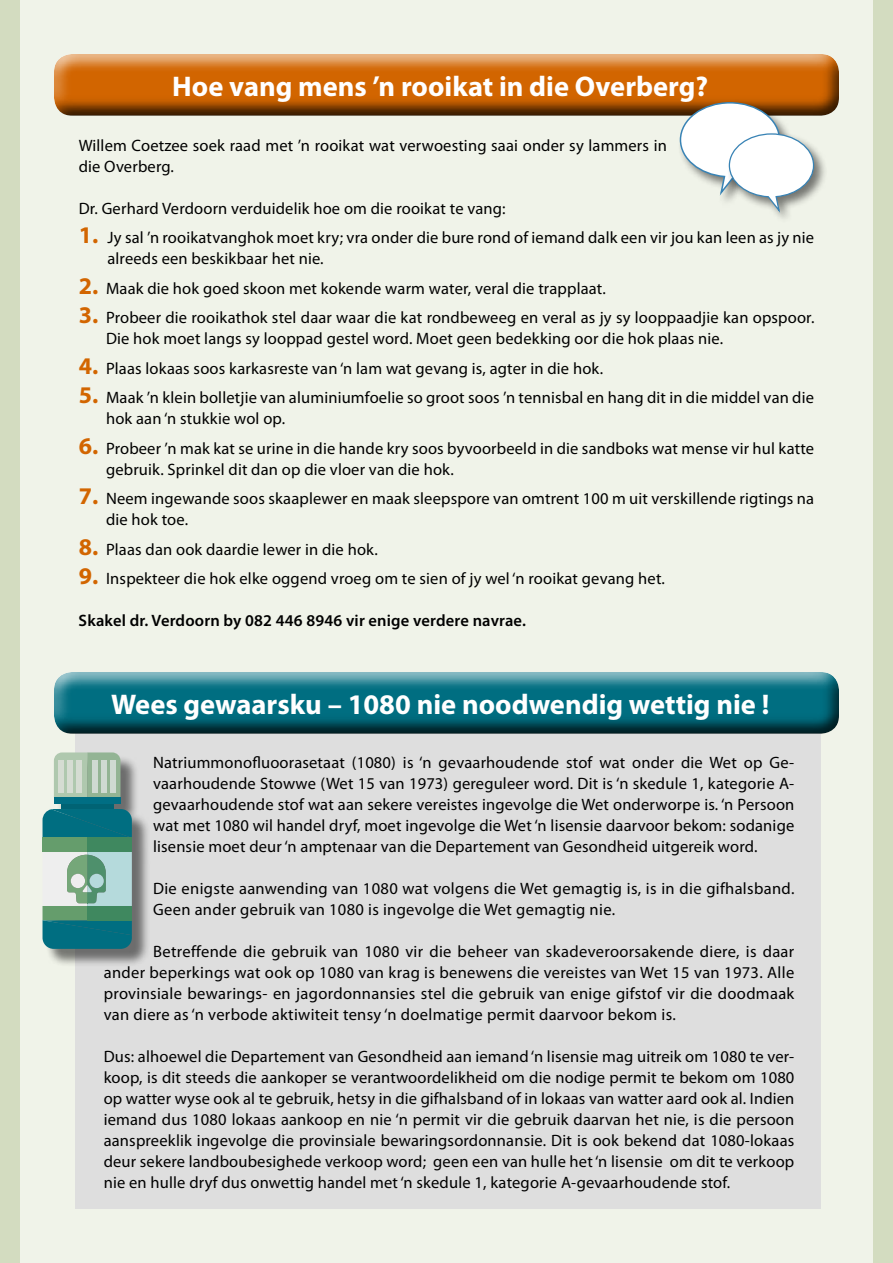
<style>
.page{position:relative;width:893px;height:1263px;background:#f0f3e9}
.page>*{position:absolute;margin:0;border:0;box-sizing:border-box;transform-origin:0 0}
.t1{font:700 28.5px "Myriad Pro";color:#fff}
.t2{font:16.5px/21px "Myriad Pro";letter-spacing:.01em;color:#000}
.t3{font:600 16.5px "Myriad Pro";letter-spacing:.01em;color:#000}
.s1{font-weight:700;font-size:24px;color:#d26500}
</style>
<div class="page">
<div style="left:0;top:0;width:19px;height:1263px;background:#d3dcc0"></div>
<div style="left:874px;top:0;width:19px;height:1263px;background:#d3dcc0"></div>
<div style="left:53px;top:51px;width:786px;height:65px;background:#000;opacity:.75"></div>
<div style="left:75px;top:709px;width:746px;height:500px;background:#dedede"></div>
<div style="left:53px;top:669px;width:786px;height:65px;background:#000;opacity:.75"></div>
<div style="left:727px;top:131px;width:101px;height:94px;background:#000;opacity:.51"></div>
<svg style="left:679px;top:101px;width:136px;height:114px"></svg>
<div style="left:45px;top:755px;width:106px;height:212px;background:#000;opacity:.51"></div>
<svg style="left:54px;top:752px;width:66px;height:45px;background:#a8c2a8"></svg>
<div style="left:61px;top:804px;width:52px;height:5px;background:#006374"></div>
<div style="left:54px;top:797px;width:66px;height:7px;background:#006e84"></div>
<div style="left:59px;top:760px;width:5px;height:32px;background:#d5dcd2"></div>
<div style="left:68px;top:760px;width:5px;height:32px;background:#d5dcd2"></div>
<div style="left:77px;top:760px;width:5px;height:32px;background:#d5dcd2"></div>
<div style="left:92px;top:760px;width:5px;height:32px;background:#cfdad2"></div>
<div style="left:102px;top:760px;width:5px;height:32px;background:#cfdad2"></div>
<div style="left:111px;top:760px;width:5px;height:32px;background:#cfdad2"></div>
<svg style="left:43px;top:809px;width:89px;height:140px"></svg>
<div style="left:87px;top:838px;width:45px;height:14px;background:#3f885f"></div>
<div style="left:43px;top:838px;width:44px;height:14px;background:#659d6c"></div>
<h1 class="t1" style="left:172px;top:67px;width:537px">Hoe vang mens ’n rooikat in die Overberg?</h1>
<p class="t2" style="left:79px;top:134px;width:590px">Willem Coetzee soek raad met ’n rooikat wat verwoesting saai onder sy lammers in die Overberg.</p>
<p class="t2" style="left:79px;top:197px;width:429px">Dr. Gerhard Verdoorn verduidelik hoe om die rooikat te vang:</p>
<p class="t2" style="left:107px;top:227px;width:708px;text-indent:-29px"><span class="s1">1.</span> Jy sal ’n rooikatvanghok moet kry; vra onder die bure rond of iemand dalk een vir jou kan leen as jy nie alreeds een beskikbaar het nie.</p>
<p class="t2" style="left:79px;top:277px;width:529px"><span class="s1">2.</span> Maak die hok goed skoon met kokende warm water, veral die trapplaat.</p>
<p class="t2" style="left:106px;top:307px;width:710px;text-indent:-27px"><span class="s1">3.</span> Probeer die rooikathok stel daar waar die kat rondbeweeg en veral as jy sy looppaadjie kan opspoor.<br>Die hok moet langs sy looppad gestel word. Moet geen bedekking oor die hok plaas nie.</p>
<p class="t2" style="left:79px;top:357px;width:526px"><span class="s1">4.</span> Plaas lokaas soos karkasreste van ‘n lam wat gevang is, agter in die hok.</p>
<p class="t2" style="left:106px;top:387px;width:709px;text-indent:-27px"><span class="s1">5.</span> Maak ’n klein bolletjie van aluminiumfoelie so groot soos ’n tennisbal en hang dit in die middel van die hok aan ‘n stukkie wol op.</p>
<p class="t2" style="left:106px;top:437px;width:710px;text-indent:-27px"><span class="s1">6.</span> Probeer ’n mak kat se urine in die hande kry soos byvoorbeeld in die sandboks wat mense vir hul katte gebruik. Sprinkel dit dan op die vloer van die hok.</p>
<p class="t2" style="left:106px;top:488px;width:710px;text-indent:-27px"><span class="s1">7.</span> Neem ingewande soos skaaplewer en maak sleepspore van omtrent 100 m uit verskillende rigtings na die hok toe.</p>
<p class="t2" style="left:79px;top:538px;width:301px"><span class="s1">8.</span> Plaas dan ook daardie lewer in die hok.</p>
<p class="t2" style="left:79px;top:568px;width:588px"><span class="s1">9.</span> Inspekteer die hok elke oggend vroeg om te sien of jy wel ‘n rooikat gevang het.</p>
<p class="t3" style="left:79px;top:610px;width:449px">Skakel dr. Verdoorn by 082 446 8946 vir enige verdere navrae.</p>
<h1 class="t1" style="left:111px;top:685px;width:660px">Wees gewaarsku – 1080 nie noodwendig wettig nie !</h1>
<p class="t2" style="left:153px;top:752px;width:643px;text-align:justify">Natriummonofluoorasetaat (1080) is ‘n gevaarhoudende stof wat onder die Wet op Ge&shy;vaarhoudende Stowwe (Wet 15 van 1973) gereguleer word. Dit is ‘n skedule 1, kategorie A&shy;gevaarhoudende stof wat aan sekere vereistes ingevolge die Wet onderworpe is. ‘n Persoon wat met 1080 wil handel dryf, moet ingevolge die Wet ‘n lisensie daarvoor bekom: sodanige lisensie moet deur ‘n amptenaar van die Departement van Gesondheid uitgereik word.</p>
<p class="t2" style="left:153px;top:878px;width:643px">Die enigste aanwending van 1080 wat volgens die Wet gemagtig is, is in die gifhalsband.<br>Geen ander gebruik van 1080 is ingevolge die Wet gemagtig nie.</p>
<p class="t2" style="left:104px;top:941px;width:692px;text-align:justify;text-indent:49px">Betreffende die gebruik van 1080 vir die beheer van skadeveroorsakende diere, is daar ander beperkings wat ook op 1080 van krag is benewens die vereistes van Wet 15 van 1973. Alle provinsiale bewarings- en jagordonnansies stel die gebruik van enige gifstof vir die doodmaak van diere as ‘n verbode aktiwiteit tensy ‘n doelmatige permit daarvoor bekom is.</p>
<p class="t2" style="left:104px;top:1046px;width:692px;text-align:justify">Dus: alhoewel die Departement van Gesondheid aan iemand ‘n lisensie mag uitreik om 1080 te ver&shy;koop, is dit steeds die aankoper se verantwoordelikheid om die nodige permit te bekom om 1080 op watter wyse ook al te gebruik, hetsy in die gifhalsband of in lokaas van watter aard ook al. Indien iemand dus 1080 lokaas aankoop en nie ‘n permit vir die gebruik daarvan het nie, is die persoon aanspreeklik ingevolge die provinsiale bewaringsordonnansie. Dit is ook bekend dat 1080-lokaas deur sekere landboubesighede verkoop word; geen een van hulle het ‘n lisensie om dit te verkoop nie en hulle dryf dus onwettig handel met ‘n skedule 1, kategorie A-gevaarhoudende stof.</p>
</div>
